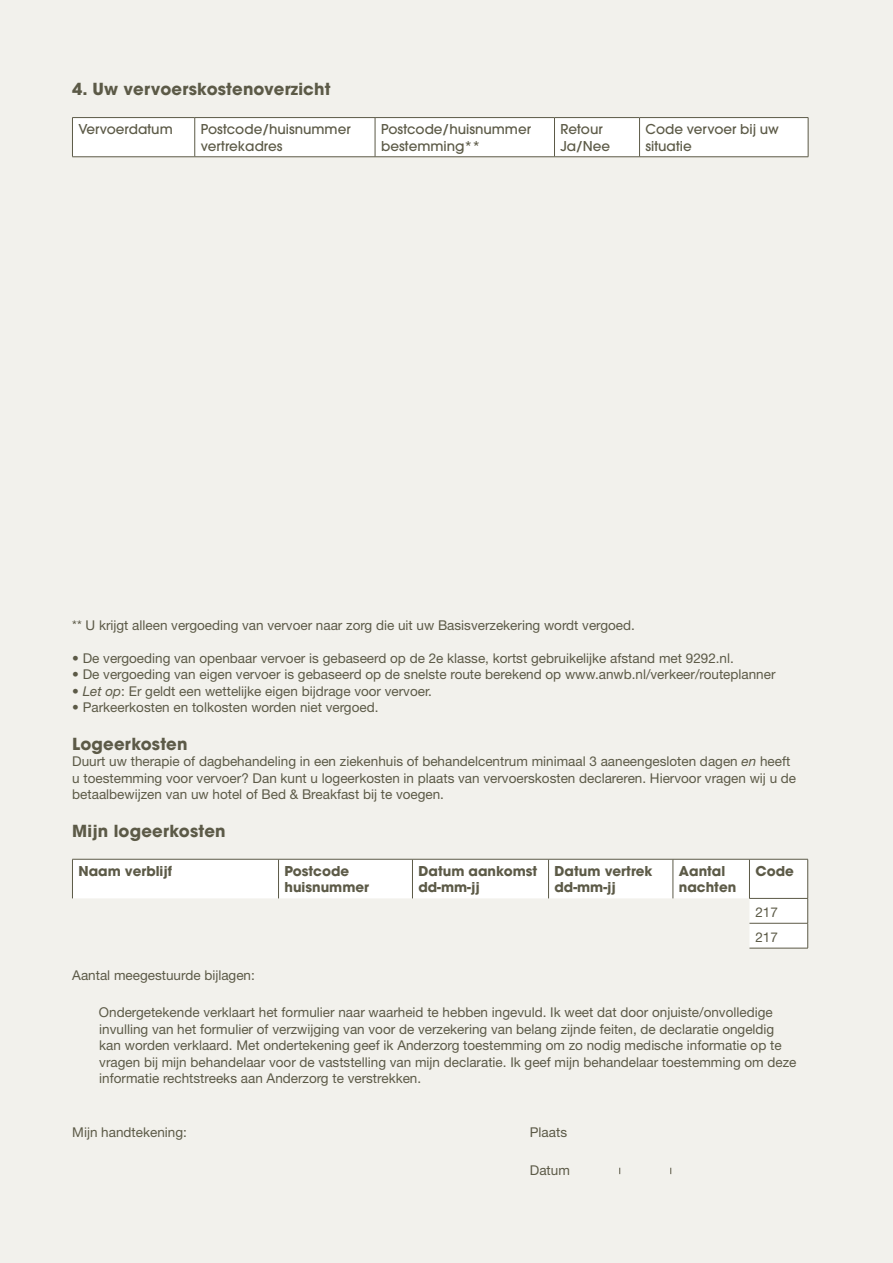
<style>
.page{position:relative;width:893px;height:1263px;background:#f2f1ec}
.page>*{position:absolute;margin:0;border:0;box-sizing:border-box;transform-origin:0 0}
.t1{font:700 16.5px "Avant Garde";letter-spacing:.01em;color:#5c5a47}
.t2{font:13.5px/16.5px "Helvetica Neue";color:#5c5a47}
.t3{font:500 13.5px/16.5px "Avant Garde";color:#5c5a47}
.t4{font:700 13.5px/16.5px "Avant Garde";color:#5c5a47}
.s1{font-family:"Helvetica Neue CE";font-style:italic}
</style>
<div class="page">
<div style="left:73px;top:118px;width:735px;height:39px;background:#fff"></div>
<hr style="left:72px;top:118px;width:1px;height:39px;background:#5c5a47">
<hr style="left:72px;top:117px;width:123px;height:1px;background:#5c5a47">
<hr style="left:195px;top:117px;width:180px;height:1px;background:#5c5a47">
<hr style="left:375px;top:117px;width:179px;height:1px;background:#5c5a47">
<hr style="left:554px;top:117px;width:85px;height:1px;background:#5c5a47">
<hr style="left:639px;top:117px;width:169px;height:1px;background:#5c5a47">
<hr style="left:194px;top:118px;width:1px;height:39px;background:#5c5a47">
<hr style="left:375px;top:118px;width:1px;height:39px;background:#5c5a47">
<hr style="left:554px;top:118px;width:1px;height:39px;background:#5c5a47">
<hr style="left:639px;top:118px;width:1px;height:39px;background:#5c5a47">
<hr style="left:808px;top:118px;width:1px;height:39px;background:#5c5a47">
<hr style="left:72px;top:157px;width:123px;height:1px;background:#5c5a47">
<hr style="left:195px;top:157px;width:180px;height:1px;background:#5c5a47">
<hr style="left:375px;top:157px;width:179px;height:1px;background:#5c5a47">
<hr style="left:554px;top:157px;width:85px;height:1px;background:#5c5a47">
<hr style="left:639px;top:157px;width:169px;height:1px;background:#5c5a47">
<svg style="left:72px;top:860px;width:735px;height:88px"></svg>
<hr style="left:72px;top:859px;width:1px;height:39px;background:#5c5a47">
<hr style="left:72px;top:859px;width:207px;height:1px;background:#5c5a47">
<hr style="left:279px;top:859px;width:133px;height:1px;background:#5c5a47">
<hr style="left:412px;top:859px;width:137px;height:1px;background:#5c5a47">
<hr style="left:549px;top:859px;width:124px;height:1px;background:#5c5a47">
<hr style="left:673px;top:859px;width:76px;height:1px;background:#5c5a47">
<hr style="left:749px;top:859px;width:59px;height:1px;background:#5c5a47">
<hr style="left:278px;top:859px;width:1px;height:39px;background:#5c5a47">
<hr style="left:412px;top:859px;width:1px;height:39px;background:#5c5a47">
<hr style="left:548px;top:859px;width:1px;height:39px;background:#5c5a47">
<hr style="left:673px;top:859px;width:1px;height:39px;background:#5c5a47">
<hr style="left:749px;top:859px;width:1px;height:39px;background:#5c5a47">
<hr style="left:807px;top:859px;width:1px;height:39px;background:#5c5a47">
<svg style="left:807px;top:899px;width:1px;height:49px"></svg>
<hr style="left:749px;top:898px;width:59px;height:1px;background:#5c5a47">
<hr style="left:749px;top:923px;width:59px;height:1px;background:#5c5a47">
<hr style="left:749px;top:948px;width:59px;height:1px;background:#5c5a47">
<p class="t1" style="left:72px;top:78px;width:260px">4. Uw vervoerskostenoverzicht</p>
<p class="t3" style="left:78px;top:121px;width:96px">Vervoerdatum</p>
<p class="t3" style="left:201px;top:121px;width:151px">Postcode/huisnummer vertrekadres</p>
<p class="t3" style="left:381px;top:121px;width:151px">Postcode/huisnummer bestemming**</p>
<p class="t3" style="left:560px;top:121px;width:51px">Retour<br>Ja/Nee</p>
<p class="t3" style="left:645px;top:121px;width:135px">Code vervoer bij uw situatie</p>
<p class="t2" style="left:72px;top:616px;width:564px">** U krijgt alleen vergoeding van vervoer naar zorg die uit uw Basisverzekering wordt vergoed.</p>
<p class="t2" style="left:72px;top:649px;width:663px">• De vergoeding van openbaar vervoer is gebaseerd op de 2e klasse, kortst gebruikelijke afstand met 9292.nl.</p>
<p class="t2" style="left:72px;top:666px;width:705px">• De vergoeding van eigen vervoer is gebaseerd op de snelste route berekend op www.anwb.nl/verkeer/routeplanner</p>
<p class="t2" style="left:72px;top:682px;width:361px">• <span class="s1">Let op</span>: Er geldt een wettelijke eigen bijdrage voor vervoer.</p>
<p class="t2" style="left:72px;top:699px;width:308px">• Parkeerkosten en tolkosten worden niet vergoed.</p>
<p class="t1" style="left:72px;top:733px;width:117px">Logeerkosten</p>
<p class="t2" style="left:72px;top:753px;width:725px">Duurt uw therapie of dagbehandeling in een ziekenhuis of behandelcentrum minimaal 3 aaneengesloten dagen <span class="s1">en</span> heeft u toestemming voor vervoer? Dan kunt u logeerkosten in plaats van vervoerskosten declareren. Hiervoor vragen wij u de betaalbewijzen van uw hotel of Bed &amp; Breakfast bij te voegen.</p>
<p class="t1" style="left:72px;top:820px;width:155px">Mijn logeerkosten</p>
<p class="t4" style="left:78px;top:863px;width:95px">Naam verblijf</p>
<p class="t4" style="left:285px;top:863px;width:86px">Postcode huisnummer</p>
<p class="t4" style="left:418px;top:863px;width:120px">Datum aankomst dd-mm-jj</p>
<p class="t4" style="left:555px;top:863px;width:100px">Datum vertrek dd-mm-jj</p>
<p class="t4" style="left:679px;top:863px;width:59px">Aantal nachten</p>
<p class="t4" style="left:755px;top:863px;width:40px">Code</p>
<p class="t2" style="left:755px;top:900px;width:24px;line-height:24.9px">217<br>217</p>
<p class="t2" style="left:72px;top:966px;width:184px">Aantal meegestuurde bijlagen:</p>
<p class="t2" style="left:99px;top:1004px;width:699px">Ondergetekende verklaart het formulier naar waarheid te hebben ingevuld. Ik weet dat door onjuiste/onvolledige invulling van het formulier of verzwijging van voor de verzekering van belang zijnde feiten, de declaratie ongeldig kan worden verklaard. Met ondertekening geef ik Anderzorg toestemming om zo nodig medische informatie op te vragen bij mijn behandelaar voor de vaststelling van mijn declaratie. Ik geef mijn behandelaar toestemming om deze informatie rechtstreeks aan Anderzorg te verstrekken.</p>
<p class="t2" style="left:72px;top:1124px;width:116px">Mijn handtekening:</p>
<p class="t2" style="left:530px;top:1124px;width:39px">Plaats</p>
<p class="t2" style="left:530px;top:1161px;width:42px">Datum</p>
</div>
